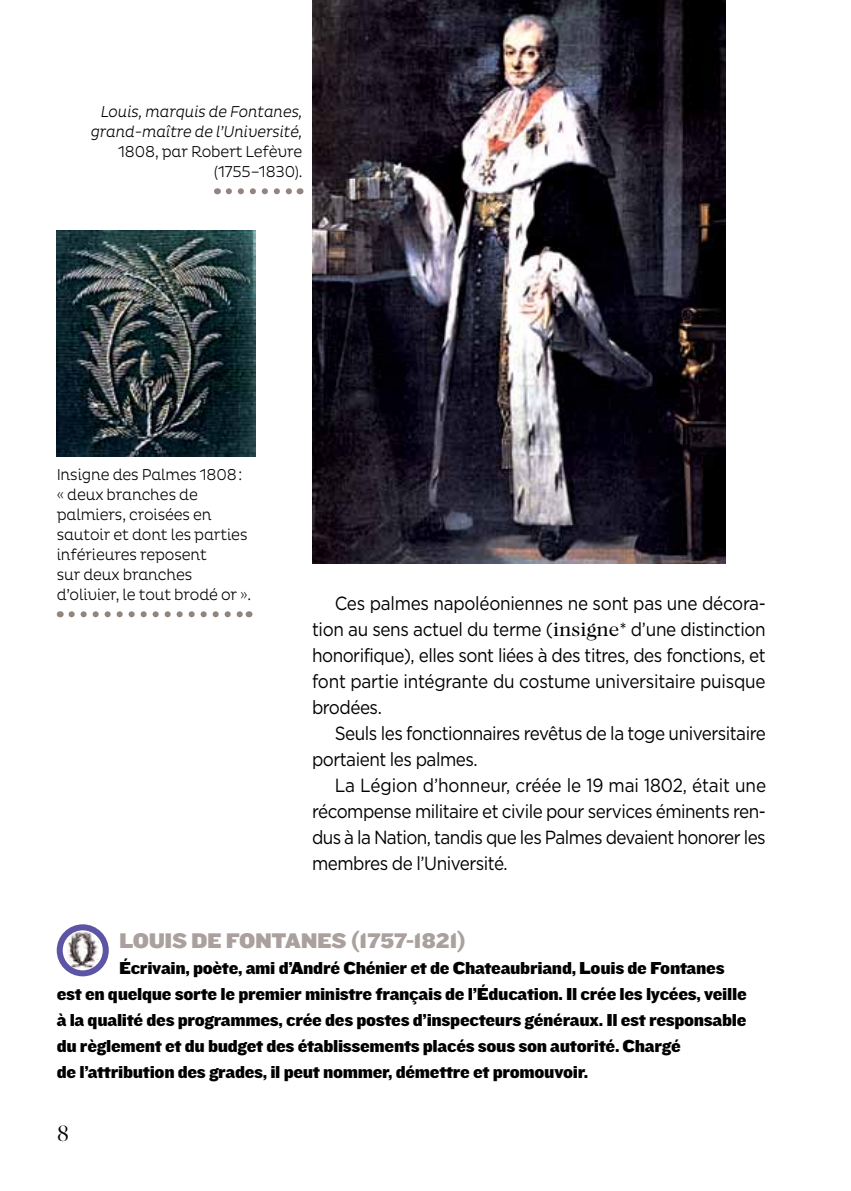
<style>
.page{position:relative;width:851px;height:1191px;background:#fff}
.page>*{position:absolute;margin:0;border:0;box-sizing:border-box;transform-origin:0 0}
.t1{font:22px "Knockout HTF72 Full Cruiserwt";letter-spacing:-.015em;color:#aaa09d}
.t2{font:22px "Glosa Display";color:#000}
.t3{font:19px/26px "Gotham";letter-spacing:-.03em;color:#000;text-align:justify;scale:.9 1}
.t4{font:18px/26px "Knockout HTF72 Full Cruiserwt";letter-spacing:-.015em;color:#000}
.t5{font:300 16px/20px "Pluto";letter-spacing:-.01em;color:#000;scale:.9 1}
.t6{font:italic 300 16px/20px "Pluto";letter-spacing:-.005em;color:#000;text-align:right;scale:.9 1}
.s1{font-family:"Caslon Two Twenty Four";font-size:21px}
</style>
<div class="page">
<img style="left:67px;top:931px;width:32px;height:38px">
<div style="left:57px;top:924px;width:52px;height:52px;border:6px solid #5c54a4;border-radius:50%"></div>
<img style="left:57px;top:231px;width:198px;height:225px">
<svg style="left:71px;top:611px;width:178px;height:6px"></svg>
<img style="left:312px;top:0;width:413px;height:563px">
<svg style="left:229px;top:188px;width:63px;height:6px"></svg>
<p class="t6" style="left:91px;top:102px;width:237px">Louis, marquis de Fontanes, grand-maître de l’Université,</p>
<p class="t5" style="left:118px;top:142px;width:206px;text-align:right">1808, par Robert Lefèvre (1755–1830).</p>
<p class="t5" style="left:57px;top:464px;width:218px">Insigne des Palmes 1808: « deux branches de palmiers, croisées en sautoir et dont les parties inférieures reposent<br>sur deux branches d’olivier, le tout brodé or ».</p>
<p class="t3" style="left:312px;top:589px;width:505px;text-indent:23px">Ces palmes napoléoniennes ne sont pas une décora&shy;tion au sens actuel du terme (<span class="s1">insigne</span>* d’une distinction honorifique), elles sont liées à des titres, des fonctions, et font partie intégrante du costume universitaire puisque brodées.</p>
<p class="t3" style="left:312px;top:719px;width:505px;text-indent:23px">Seuls les fonctionnaires revêtus de la toge universitaire portaient les palmes.</p>
<p class="t3" style="left:312px;top:771px;width:506px;text-indent:23px">La Légion d’honneur, créée le 19 mai 1802, était une récompense militaire et civile pour services éminents ren&shy;dus à la Nation, tandis que les Palmes devaient honorer les membres de l’Université.</p>
<p class="t1" style="left:119px;top:928px;width:348px">Louis de Fontanes (1757-1821)</p>
<p class="t4" style="left:57px;top:955px;width:691px;text-indent:62px">Écrivain, poète, ami d’André Chénier et de Chateaubriand, Louis de Fontanes est en quelque sorte le premier ministre français de l’Éducation. Il crée les lycées, veille à la qualité des programmes, crée des postes d’inspecteurs généraux. Il est responsable du règlement et du budget des établissements placés sous son autorité. Chargé<br>de l’attribution des grades, il peut nommer, démettre et promouvoir.</p>
<p class="t2" style="left:57px;top:1118px;width:14px">8</p>
</div>
